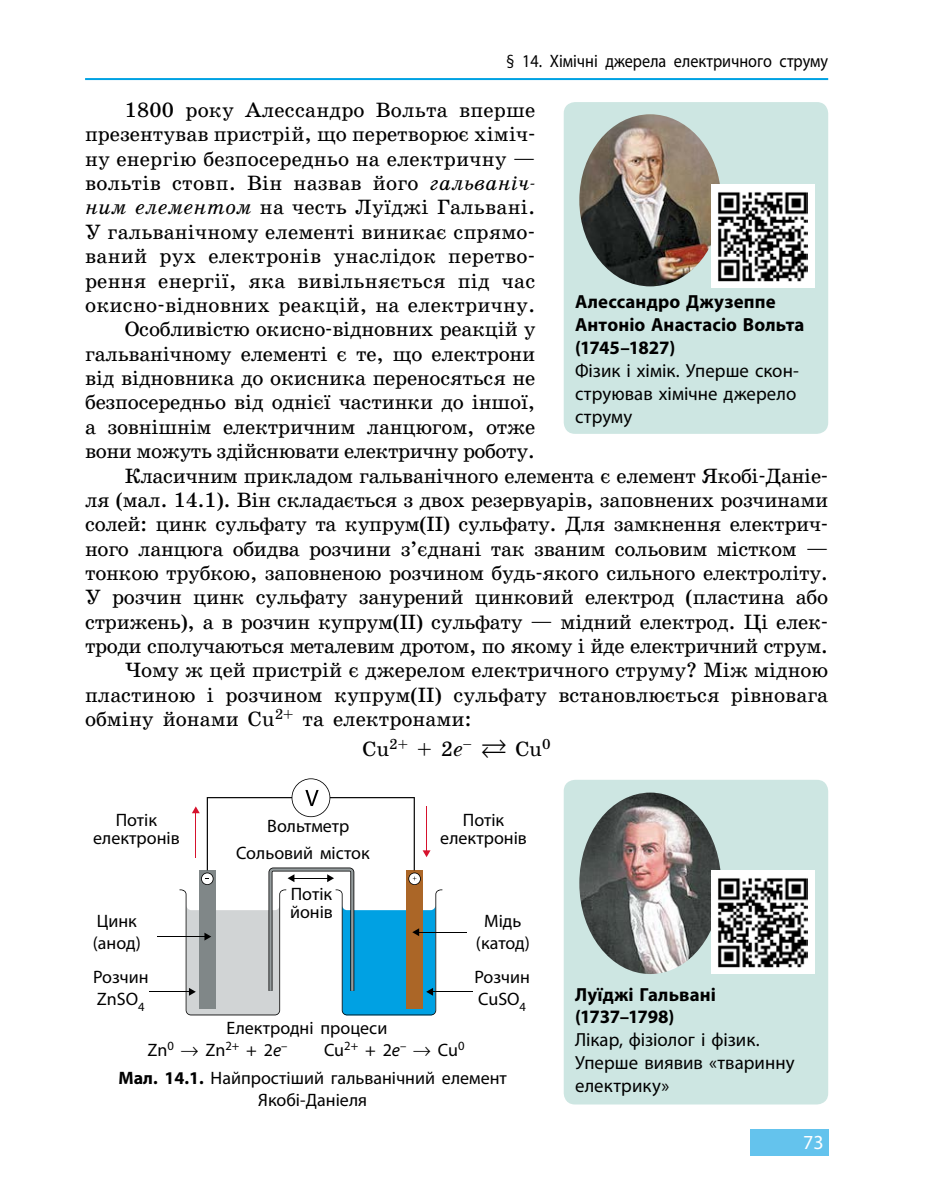
<style>
.page{position:relative;width:936px;height:1191px;background:#fff}
.page>*{position:absolute;margin:0;border:0;box-sizing:border-box;transform-origin:0 0}
.t1{font:21px "School Book C";letter-spacing:-.01em;color:#000}
.t2{font:21px "School Book C";letter-spacing:.01em;color:#000}
.t3{font:20px "Myriad Pro";color:#fff}
.t4{font:19px/22.8px "Myriad Pro";letter-spacing:.005em;color:#000}
.t5{font:700 19px/22.8px "Myriad Pro";letter-spacing:.005em;color:#000}
.t6{font:18px/21.6px "Myriad Pro";color:#000}
.t7{font:18px "Myriad Pro";color:#000;scale:.9 1}
.s1{font-style:italic}
.s2{font-weight:700}
</style>
<div class="page">
<hr style="left:85px;top:78px;width:743px;height:2px;background:#00a2e3">
<div style="left:749px;top:1129px;width:79px;height:27px;background:#64c3ed"></div>
<div style="left:563px;top:102px;width:265px;height:332px;background:#cde6e2;border-radius:11px"></div>
<img style="left:579px;top:114px;width:141px;height:172px">
<div style="left:711px;top:184px;width:103px;height:104px;background:#fff"></div>
<img style="left:718px;top:192px;width:89px;height:89px">
<div style="left:563px;top:780px;width:265px;height:324px;background:#cde6e2;border-radius:11px"></div>
<img style="left:579px;top:792px;width:142px;height:182px">
<div style="left:711px;top:870px;width:103px;height:104px;background:#fff"></div>
<img style="left:718px;top:878px;width:89px;height:89px">
<svg style="left:291px;top:778px;width:39px;height:39px"></svg>
<div style="left:292px;top:779px;width:37px;height:37px;background:#fff;border-radius:50%"></div>
<hr style="left:418px;top:932px;width:48px;height:1px;background:#000">
<hr style="left:157px;top:936px;width:49px;height:1px;background:#000">
<hr style="left:432px;top:991px;width:40px;height:1px;background:#000">
<hr style="left:150px;top:991px;width:40px;height:1px;background:#000">
<svg style="left:179px;top:790px;width:263px;height:225px"></svg>
<p class="t7" style="left:506px;top:50px;width:359px">§ 14. Хімічні джерела електричного струму</p>
<p class="t2" style="left:125px;top:99px;width:412px">1800 року Алессандро Вольта вперше</p>
<p class="t1" style="left:85px;top:123px;width:452px">презентував пристрій, що перетворює хіміч-</p>
<p class="t2" style="left:85px;top:147px;width:452px">ну енергію безпосередньо на електричну —</p>
<p class="t2" style="left:85px;top:172px;width:452px">вольтів стовп. Він назвав його <span class="s1">гальваніч-</span></p>
<p class="t2" style="left:85px;top:196px;width:452px"><span class="s1">ним елементом</span> на честь Луїджі Гальвані.</p>
<p class="t1" style="left:85px;top:220px;width:451px">У гальванічному елементі виникає спрямо-</p>
<p class="t2" style="left:85px;top:245px;width:451px">ваний рух електронів унаслідок перетво-</p>
<p class="t2" style="left:85px;top:269px;width:452px">рення енергії, яка вивільняється під час</p>
<p class="t2" style="left:85px;top:293px;width:452px">окисно-відновних реакцій, на електричну.</p>
<p class="t1" style="left:125px;top:318px;width:412px">Особливістю окисно-відновних реакцій у</p>
<p class="t1" style="left:85px;top:342px;width:452px">гальванічному елементі є те, що електрони</p>
<p class="t1" style="left:85px;top:367px;width:452px">від відновника до окисника переносяться не</p>
<p class="t1" style="left:85px;top:391px;width:452px">безпосередньо від однієї частинки до іншої,</p>
<p class="t1" style="left:85px;top:415px;width:452px">а зовнішнім електричним ланцюгом, отже</p>
<p class="t1" style="left:85px;top:440px;width:451px">вони можуть здійснювати електричну роботу.</p>
<p class="t1" style="left:125px;top:464px;width:705px">Класичним прикладом гальванічного елемента є елемент Якобі-Даніе-</p>
<p class="t1" style="left:85px;top:488px;width:744px">ля (мал. 14.1). Він складається з двох резервуарів, заповнених розчинами</p>
<p class="t1" style="left:85px;top:513px;width:744px">солей: цинк сульфату та купрум(ІІ) сульфату. Для замкнення електрич-</p>
<p class="t1" style="left:85px;top:537px;width:744px">ного ланцюга обидва розчини з’єднані так званим сольовим містком —</p>
<p class="t1" style="left:85px;top:561px;width:744px">тонкою трубкою, заповненою розчином будь-якого сильного електроліту.</p>
<p class="t1" style="left:85px;top:586px;width:744px">У розчин цинк сульфату занурений цинковий електрод (пластина або</p>
<p class="t1" style="left:85px;top:610px;width:744px">стрижень), а в розчин купрум(ІІ) сульфату — мідний електрод. Ці елек-</p>
<p class="t1" style="left:85px;top:634px;width:744px">троди сполучаються металевим дротом, по якому і йде електричний струм.</p>
<p class="t1" style="left:125px;top:659px;width:705px">Чому ж цей пристрій є джерелом електричного струму? Між мідною</p>
<p class="t1" style="left:85px;top:683px;width:744px">пластиною і розчином купрум(ІІ) сульфату встановлюється рівновага</p>
<p class="t1" style="left:85px;top:708px;width:388px">обміну йонами Cu<sup>2+</sup> та електронами:</p>
<p class="t1" style="left:362px;top:738px;width:111px">Cu<sup>2+</sup> + 2<span class="s1">e</span><sup>–</sup></p>
<p class="t1" style="left:515px;top:738px;width:37px">Cu<sup>0</sup></p>
<p class="t5" style="left:575px;top:290px;width:231px">Алессандро Джузеппе<br>Антоніо Анастасіо Вольта (1745–1827)</p>
<p class="t4" style="left:575px;top:359px;width:225px">Фізик і хімік. Уперше скон&shy;струював хімічне джерело струму</p>
<p class="t6" style="left:93px;top:810px;width:88px;line-height:18px;text-align:center">Потік електронів</p>
<p class="t6" style="left:440px;top:810px;width:88px;line-height:18px;text-align:center">Потік електронів</p>
<p class="t6" style="left:236px;top:811px;width:135px;line-height:27.2px;text-align:center">Вольтметр<br>Сольовий місток</p>
<p class="t6" style="left:290px;top:884px;width:44px;line-height:18px">Потік йонів</p>
<p class="t6" style="left:93px;top:910px;width:50px">Цинк (анод)</p>
<p class="t6" style="left:476px;top:910px;width:55px;text-align:center">Мідь (катод)</p>
<p class="t6" style="left:93px;top:966px;width:57px">Розчин<br>ZnSO<sub>4</sub></p>
<p class="t6" style="left:474px;top:966px;width:57px">Розчин<br>CuSO<sub>4</sub></p>
<p class="t6" style="left:147px;top:1016px;width:241px;text-indent:79px">Електродні процеси<br>Zn<sup>0</sup> → Zn<sup>2+</sup> + 2<span class="s1">e</span><sup>–</sup></p>
<p class="t6" style="left:324px;top:1038px;width:142px">Cu<sup>2+</sup> + 2<span class="s1">e</span><sup>–</sup> → Cu<sup>0</sup></p>
<p class="t6" style="left:118px;top:1067px;width:390px"><span class="s2">Мал. 14.1.</span> Найпростіший гальванічний елемент</p>
<p class="t6" style="left:258px;top:1088px;width:110px">Якобі-Даніеля</p>
<p class="t5" style="left:575px;top:982px;width:142px">Луїджі Гальвані (1737–1798)</p>
<p class="t4" style="left:575px;top:1028px;width:221px">Лікар, фізіолог і фізик.<br>Уперше виявив «тваринну</p>
<p class="t4" style="left:575px;top:1073px;width:96px">електрику»</p>
<p class="t3" style="left:803px;top:1130px;width:22px">73</p>
</div>
